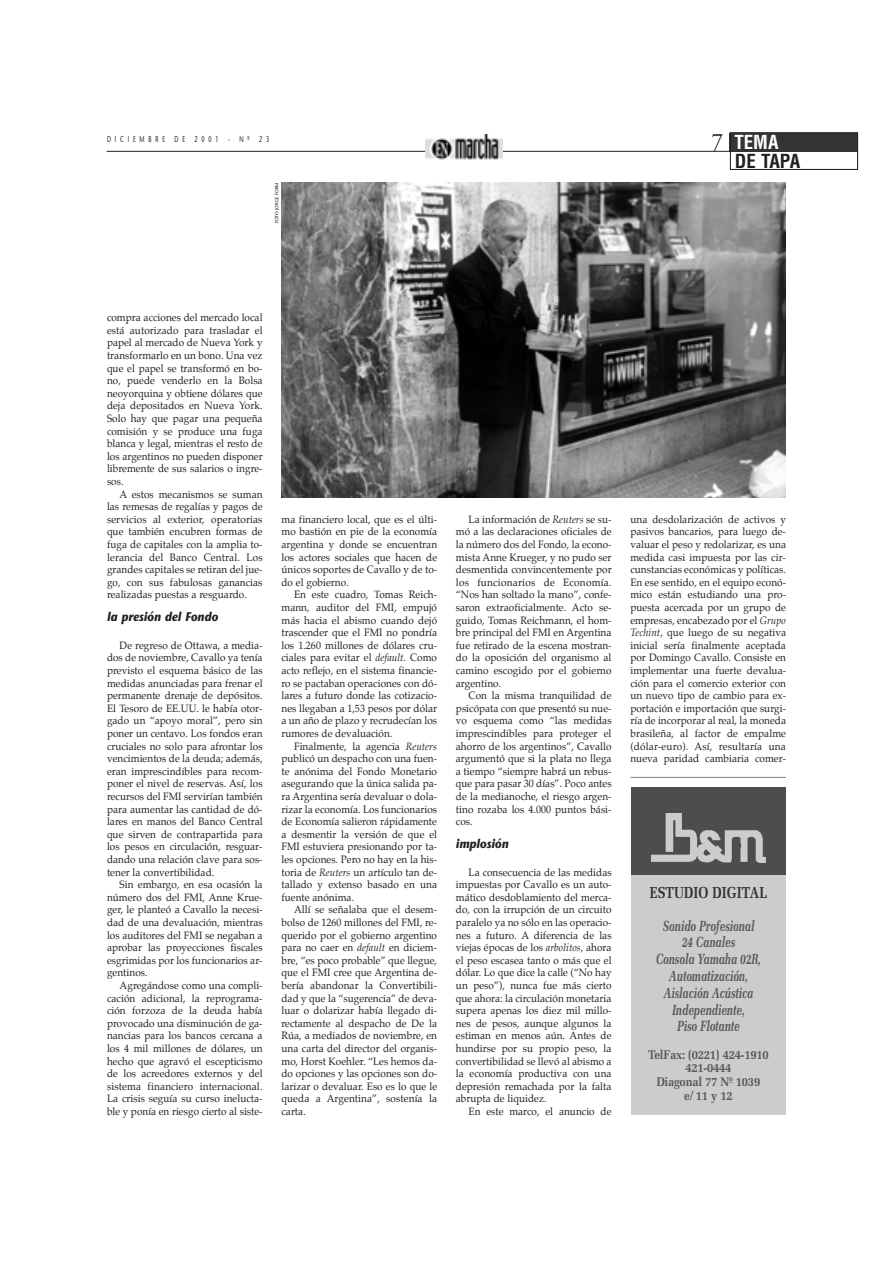
<style>
.page{position:relative;width:893px;height:1263px;background:#fff}
.page>*{position:absolute;margin:0;border:0;box-sizing:border-box;transform-origin:0 0}
.t1{font:25.2px "Adobe Garamond";color:#231f20;scale:.9 1}
.t2{font:700 condensed 18.9px "Helvetica";letter-spacing:-.02em;color:#231f20}
.t3{font:700 condensed 18.9px "Helvetica";color:#fff}
.t4{font:700 15.9px "Melior";letter-spacing:.005em;color:#333;scale:.8 1}
.t5{font:italic 700 14.7px/16.8px "Melior";letter-spacing:-.01em;color:#57585a;text-align:center;scale:.7 1}
.t6{font:700 12.6px/13.6px "Melior";letter-spacing:-.02em;color:#57585a;text-align:center;scale:.9 1}
.t7{font:italic 700 12.6px "Stone Sans";letter-spacing:.005em;color:#231f20;scale:.9 1}
.t8{font:10.5px/12.6px "Palatino";letter-spacing:.005em;color:#231f20;text-align:justify;scale:.95 1}
.t9{font:8.4px "Stone Sans";letter-spacing:.705em;color:#231f20;scale:.65 1}
.t10{font:4.8px "Stone Sans";letter-spacing:-.01em;color:#231f20}
.s1{font-style:italic}
</style>
<div class="page">
<hr style="left:107px;top:151px;width:733px;height:1px;background:#231f20">
<img style="left:425px;top:135px;width:77px;height:25px">
<div style="left:729px;top:133px;width:129px;height:19px;background:#333"></div>
<div style="left:729px;top:132px;width:129px;height:38px;border:1px solid #231f20"></div>
<div style="left:631px;top:787px;width:155px;height:88px;background:#4d4d4d"></div>
<img style="left:651px;top:814px;width:114px;height:48px">
<div style="left:631px;top:875px;width:155px;height:240px;background:#ccc"></div>
<hr style="left:630px;top:777px;width:156px;height:1px;background:#808080">
<img style="left:281px;top:183px;width:505px;height:315px">
<p class="t9" style="left:107px;top:136px;width:251px">DICIEMBRE DE 2001 - Nº 23</p>
<h1 class="t1" style="left:711px;top:132px;width:14px">7</h1>
<p class="t10" style="left:275px;top:223px;width:42px;rotate:-90deg">FOTO JORGE FORM</p>
<h2 class="t3" style="left:734px;top:135px;width:46px">TEMA</h2>
<h2 class="t2" style="left:734px;top:154px;width:67px">DE TAPA</h2>
<p class="t8" style="left:107px;top:312px;width:165px">compra acciones del mercado local está autorizado para trasladar el papel al mercado de Nueva York y transformarlo en un bono. Una vez que el papel se transformó en bo&shy;no, puede venderlo en la Bolsa neoyorquina y obtiene dólares que deja depositados en Nueva York.<br>Solo hay que pagar una pequeña comisión y se produce una fuga blanca y legal, mientras el resto de los argentinos no pueden disponer libremente de sus salarios o ingre&shy;sos.</p>
<p class="t8" style="left:107px;top:488px;width:165px;text-indent:13px">A estos mecanismos se suman las remesas de regalías y pagos de servicios al exterior, operatorias que también encubren formas de fuga de capitales con la amplia to&shy;lerancia del Banco Central. Los grandes capitales se retiran del jue&shy;go, con sus fabulosas ganancias realizadas puestas a resguardo.</p>
<p class="t7" style="left:107px;top:612px;width:125px">la presión del Fondo</p>
<p class="t8" style="left:107px;top:640px;width:165px;text-indent:13px">De regreso de Ottawa, a media&shy;dos de noviembre, Cavallo ya tenía previsto el esquema básico de las medidas anunciadas para frenar el permanente drenaje de depósitos.<br>El Tesoro de EE.UU. le había otor&shy;gado un “apoyo moral”, pero sin poner un centavo. Los fondos eran cruciales no solo para afrontar los vencimientos de la deuda; además, eran imprescindibles para recom&shy;poner el nivel de reservas. Así, los recursos del FMI servirían también para aumentar las cantidad de dó&shy;lares en manos del Banco Central que sirven de contrapartida para los pesos en circulación, resguar&shy;dando una relación clave para sos&shy;tener la convertibilidad.</p>
<p class="t8" style="left:107px;top:879px;width:165px;text-indent:13px">Sin embargo, en esa ocasión la número dos del FMI, Anne Krue&shy;ger, le planteó a Cavallo la necesi&shy;dad de una devaluación, mientras los auditores del FMI se negaban a aprobar las proyecciones fiscales esgrimidas por los funcionarios ar&shy;gentinos.</p>
<p class="t8" style="left:107px;top:980px;width:165px;text-indent:13px">Agregándose como una compli&shy;cación adicional, la reprograma&shy;ción forzoza de la deuda había provocado una disminución de ga&shy;nancias para los bancos cercana a los 4 mil millones de dólares, un hecho que agravó el escepticismo de los acreedores externos y del sistema financiero internacional.<br>La crisis seguía su curso inelucta&shy;ble y ponía en riesgo cierto al siste-</p>
<p class="t8" style="left:281px;top:514px;width:165px">ma financiero local, que es el últi&shy;mo bastión en pie de la economía argentina y donde se encuentran los actores sociales que hacen de únicos soportes de Cavallo y de to&shy;do el gobierno.</p>
<p class="t8" style="left:281px;top:589px;width:165px;text-indent:13px">En este cuadro, Tomas Reich&shy;mann, auditor del FMI, empujó más hacia el abismo cuando dejó trascender que el FMI no pondría los 1.260 millones de dólares cru&shy;ciales para evitar el <span class="s1">default</span>. Como acto reflejo, en el sistema financie&shy;ro se pactaban operaciones con dó&shy;lares a futuro donde las cotizacio&shy;nes llegaban a 1,53 pesos por dólar a un año de plazo y recrudecían los rumores de devaluación.</p>
<p class="t8" style="left:281px;top:740px;width:165px;text-indent:13px">Finalmente, la agencia <span class="s1">Reuters </span>publicó un despacho con una fuen&shy;te anónima del Fondo Monetario asegurando que la única salida pa&shy;ra Argentina sería devaluar o dola&shy;rizar la economía. Los funcionarios de Economía salieron rápidamente a desmentir la versión de que el FMI estuviera presionando por ta&shy;les opciones. Pero no hay en la his&shy;toria de <span class="s1">Reuters</span> un artículo tan de&shy;tallado y extenso basado en una fuente anónima.</p>
<p class="t8" style="left:281px;top:904px;width:165px;text-indent:13px">Allí se señalaba que el desem&shy;bolso de 1260 millones del FMI, re&shy;querido por el gobierno argentino para no caer en <span class="s1">default</span> en diciem&shy;bre, “es poco probable” que llegue, que el FMI cree que Argentina de&shy;bería abandonar la Convertibili&shy;dad y que la “sugerencia” de deva&shy;luar o dolarizar había llegado di&shy;rectamente al despacho de De la Rúa, a mediados de noviembre, en una carta del director del organis&shy;mo, Horst Koehler. “Les hemos da&shy;do opciones y las opciones son do&shy;larizar o devaluar. Eso es lo que le queda a Argentina”, sostenía la carta.</p>
<p class="t8" style="left:456px;top:514px;width:165px;text-indent:13px">La información de <span class="s1">Reuters</span> se su&shy;mó a las declaraciones oficiales de la número dos del Fondo, la econo&shy;mista Anne Krueger, y no pudo ser desmentida convincentemente por los funcionarios de Economía. “Nos han soltado la mano”, confe&shy;saron extraoficialmente. Acto se&shy;guido, Tomas Reichmann, el hom&shy;bre principal del FMI en Argentina fue retirado de la escena mostran&shy;do la oposición del organismo al camino escogido por el gobierno argentino.</p>
<p class="t8" style="left:456px;top:690px;width:165px;text-indent:13px">Con la misma tranquilidad de psicópata con que presentó su nue&shy;vo esquema como “las medidas imprescindibles para proteger el ahorro de los argentinos”, Cavallo argumentó que si la plata no llega a tiempo “siempre habrá un rebus&shy;que para pasar 30 días”. Poco antes de la medianoche, el riesgo argen&shy;tino rozaba los 4.000 puntos bási&shy;cos.</p>
<p class="t7" style="left:456px;top:839px;width:60px">implosión</p>
<p class="t8" style="left:456px;top:866px;width:165px;text-indent:13px">La consecuencia de las medidas impuestas por Cavallo es un auto&shy;mático desdoblamiento del merca&shy;do, con la irrupción de un circuito paralelo ya no sólo en las operacio&shy;nes a futuro. A diferencia de las viejas épocas de los <span class="s1">arbolitos</span>, ahora el peso escasea tanto o más que el dólar. Lo que dice la calle (“No hay un peso”), nunca fue más cierto que ahora: la circulación monetaria supera apenas los diez mil millo&shy;nes de pesos, aunque algunos la estiman en menos aún. Antes de hundirse por su propio peso, la convertibilidad se llevó al abismo a la economía productiva con una depresión remachada por la falta abrupta de liquidez.</p>
<p class="t8" style="left:468px;top:1106px;width:152px">En este marco, el anuncio de</p>
<p class="t8" style="left:630px;top:514px;width:165px">una desdolarización de activos y pasivos bancarios, para luego de&shy;valuar el peso y redolarizar, es una medida casi impuesta por las cir&shy;cunstancias económicas y políticas.<br>En ese sentido, en el equipo econó&shy;mico están estudiando una pro&shy;puesta acercada por un grupo de empresas, encabezado por el <span class="s1">Grupo Techint</span>, que luego de su negativa inicial sería finalmente aceptada por Domingo Cavallo. Consiste en implementar una fuerte devalua&shy;ción para el comercio exterior con un nuevo tipo de cambio para ex&shy;portación e importación que surgi&shy;ría de incorporar al real, la moneda brasileña, al factor de empalme (dólar-euro). Así, resultaría una nueva paridad cambiaria comer-</p>
<h3 class="t4" style="left:649px;top:886px;width:148px">ESTUDIO DIGITAL</h3>
<h3 class="t5" style="left:656px;top:919px;width:152px">Sonido Profesional<br>24 Canales<br>Consola Yamaha 02R,<br>Automatización,<br>Aislación Acústica<br>Independiente,<br>Piso Flotante</h3>
<p class="t6" style="left:648px;top:1049px;width:136px">TelFax: (0221) 424-1910<br>421-0444<br>Diagonal 77 Nº 1039<br>e/ 11 y 12</p>
</div>
